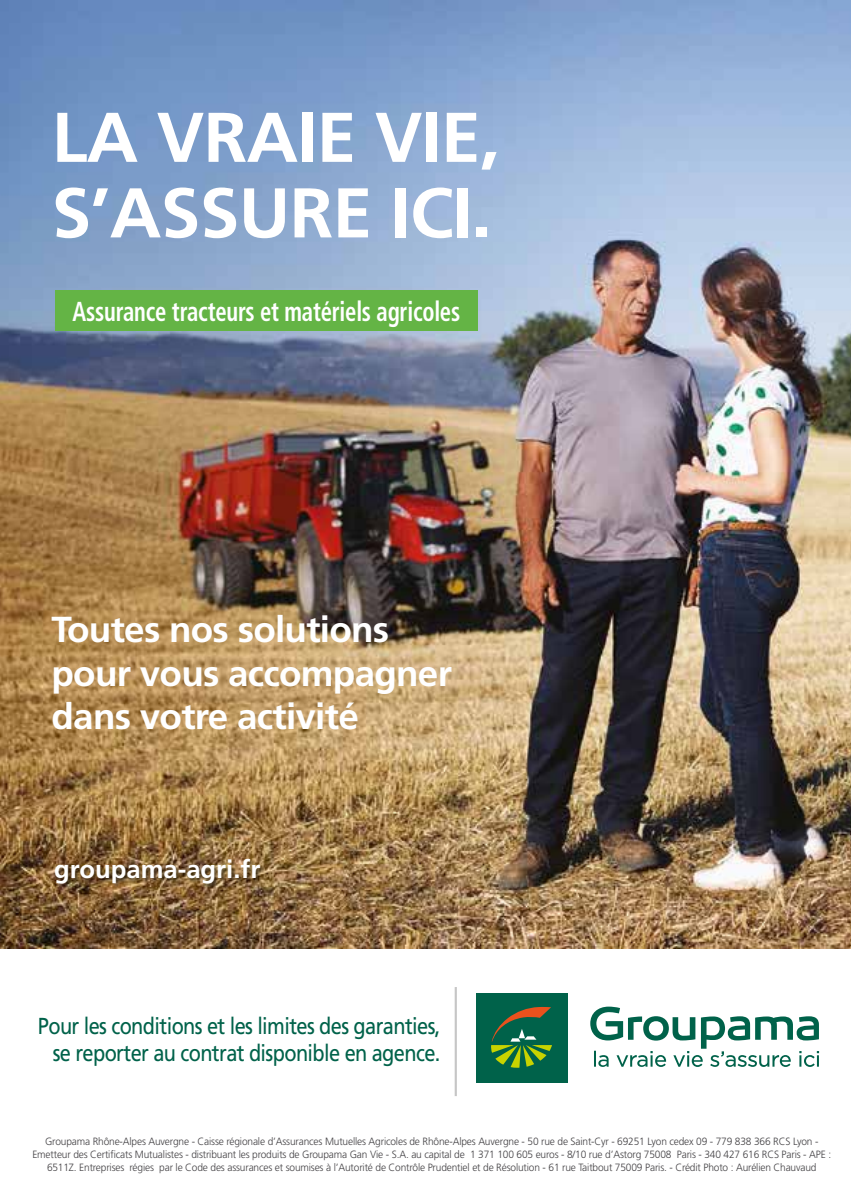
<style>
.page{position:relative;width:851px;height:1191px;background:#fff}
.page>*{position:absolute;margin:0;border:0;box-sizing:border-box;transform-origin:0 0}
.t1{font:700 70.2px/75.6px "Frutiger LT Std";letter-spacing:-.01em;color:#fff}
.t2{font:700 36.2px/43.4px "Frutiger LT Std";letter-spacing:-.02em;color:#fff}
.t3{font:700 condensed 27.4px "Frutiger LT Std";letter-spacing:-.01em;color:#fff;scale:.82 1}
.t4{font:700 25.2px "Frutiger LT Std";color:#fff}
.t5{font:23.2px/27px "Frutiger LT Std";letter-spacing:-.03em;color:#00624a;text-align:right;scale:.86 1}
.t6{font:300 10.6px/12.6px "Frutiger LT Std";letter-spacing:-.015em;color:#424043;text-align:center}
</style>
<div class="page">
<hr style="left:454px;top:987px;width:3px;height:109px;background:#c6c6c6">
<img style="left:0;top:0;width:850px;height:948px">
<div style="left:476px;top:993px;width:91px;height:89px;background:#00624a"></div>
<svg style="left:491px;top:1006px;width:61px;height:61px"></svg>
<svg style="left:590px;top:1006px;width:229px;height:61px"></svg>
<div style="left:54px;top:858px;width:211px;height:30px;background:#000;opacity:.59"></div>
<div style="left:55px;top:290px;width:422px;height:41px;background:#64b445"></div>
<h1 class="t1" style="left:52px;top:100px;width:449px">LA VRAIE VIE,<br>S’ASSURE ICI.</h1>
<h3 class="t3" style="left:73px;top:295px;width:474px">Assurance tracteurs et matériels agricoles</h3>
<h2 class="t2" style="left:52px;top:608px;width:402px">Toutes nos solutions pour vous accompagner dans votre activité</h2>
<h3 class="t4" style="left:54px;top:854px;width:208px">groupama-agri.fr</h3>
<h3 class="t5" style="left:38px;top:1012px;width:469px">Pour les conditions et les limites des garanties, se reporter au contrat disponible en agence.</h3>
<p class="t6" style="left:32px;top:1135px;width:800px">Groupama Rhône-Alpes Auvergne - Caisse régionale d’Assurances Mutuelles Agricoles de Rhône-Alpes Auvergne - 50 rue de Saint-Cyr - 69251 Lyon cedex 09 - 779 838 366 RCS Lyon -<br>Emetteur des Certificats Mutualistes - distribuant les produits de Groupama Gan Vie - S.A. au capital de 1 371 100 605 euros - 8/10 rue d’Astorg 75008 Paris - 340 427 616 RCS Paris - APE :<br>6511Z. Entreprises régies par le Code des assurances et soumises à l’Autorité de Contrôle Prudentiel et de Résolution - 61 rue Taitbout 75009 Paris. - Crédit Photo : Aurélien Chauvaud</p>
</div>
